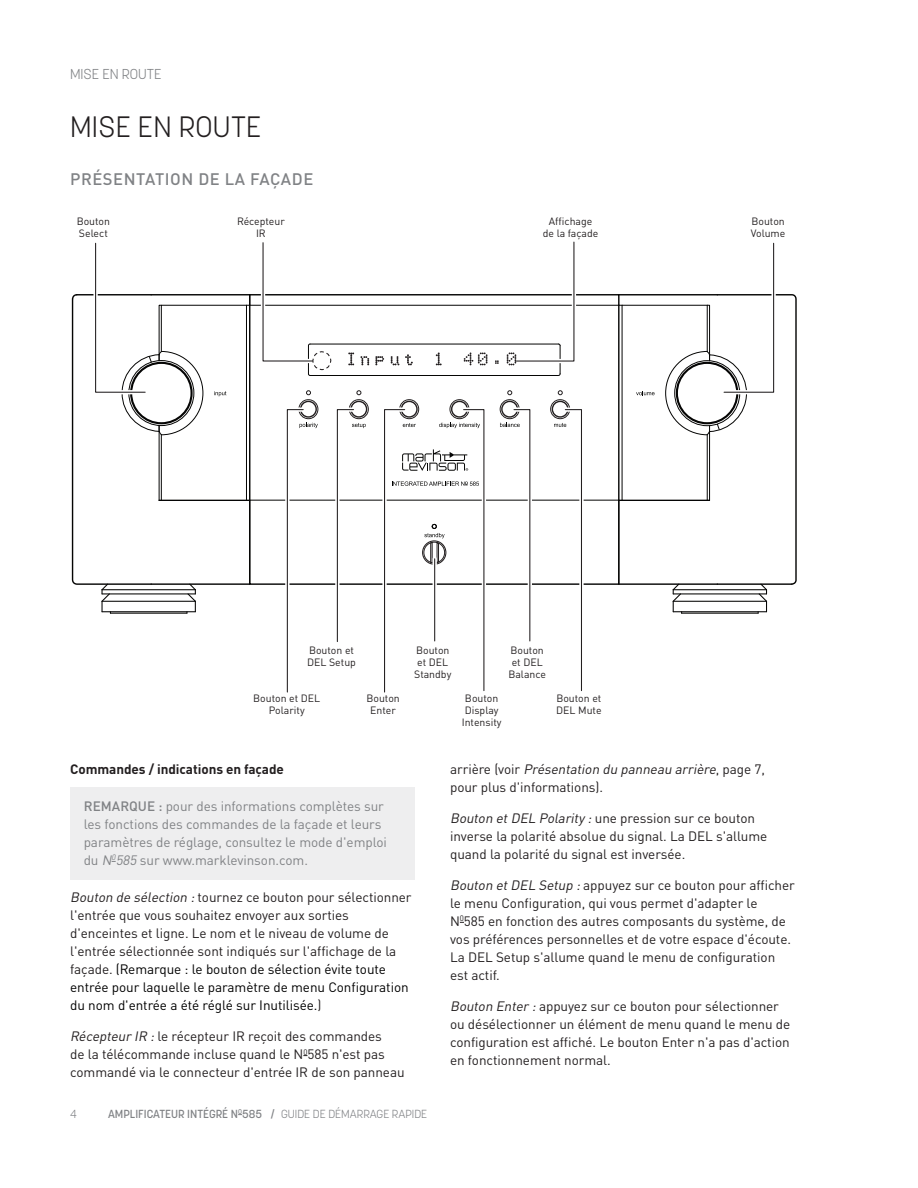
<style>
.page{position:relative;width:918px;height:1188px;background:#fff}
.page>*{position:absolute;margin:0;border:0;box-sizing:border-box;transform-origin:0 0}
.Headline{font:300 29.25px "Korolev";letter-spacing:.01em;color:#231f20}
.subhead{font:500 16.5px "DINOT";letter-spacing:.035em;color:#808285}
.t1{font:300 14.25px "Korolev";color:#808285}
.body{font:13.5px/18px "DINOT";letter-spacing:-.005em;color:#231f20}
.t2{font:13.5px/18px "DINOT";letter-spacing:-.005em;color:#808285}
.subhead2{font:700 13.5px "DINOT";letter-spacing:-.005em;color:#231f20}
.t3{font:500 11.7px "Korolev";color:#808285}
.t4{font:300 11.7px "Korolev";color:#808285}
.callout{font:10.5px/12px "DINOT";color:#231f20;text-align:center}
.s1{font-weight:500}
.s2{font-style:italic}
.s3{color:#000}
.s4{font-weight:300}
</style>
<div class="page">
<div style="left:70px;top:787px;width:345px;height:92px;background:#eeeeef"></div>
<hr style="left:682px;top:613px;width:76px;height:1px;background:#050504">
<hr style="left:622px;top:305px;width:1px;height:195px;background:#050504">
<hr style="left:622px;top:305px;width:85px;height:1px;background:#050504">
<hr style="left:619px;top:294px;width:98px;height:1px;background:#050504">
<hr style="left:619px;top:500px;width:91px;height:1px;background:#050504">
<hr style="left:619px;top:583px;width:98px;height:2px;background:#050504">
<svg style="left:636px;top:391px;width:19px;height:4px"></svg>
<svg style="left:665px;top:242px;width:132px;height:371px"></svg>
<svg style="left:71px;top:241px;width:551px;height:452px"></svg>
<p class="t1" style="left:70px;top:65px;width:93px">MISE EN ROUTE</p>
<p class="Headline" style="left:70px;top:109px;width:193px">MISE EN ROUTE</p>
<p class="subhead" style="left:70px;top:169px;width:245px">PRÉSENTATION D E LA FAÇAD E</p>
<p class="callout" style="left:77px;top:215px;width:35px;text-align:left">Bouton<br>Select</p>
<p class="callout" style="left:237px;top:215px;width:49px">Récepteur<br>IR</p>
<p class="callout" style="left:543px;top:215px;width:57px">Affichage de la façade</p>
<p class="callout" style="left:751px;top:215px;width:36px;text-align:left">Bouton<br>Volume</p>
<p class="callout" style="left:307px;top:644px;width:50px;text-align:left">Bouton et<br>DEL Setup</p>
<p class="callout" style="left:253px;top:692px;width:69px">Bouton et DEL<br>Polarity</p>
<p class="callout" style="left:366px;top:692px;width:35px">Bouton<br>Enter</p>
<p class="callout" style="left:414px;top:644px;width:39px;text-align:left">Bouton et DEL<br>Standby</p>
<p class="callout" style="left:462px;top:692px;width:41px">Bouton<br>Display<br>Intensity</p>
<p class="callout" style="left:508px;top:644px;width:39px">Bouton et DEL<br>Balance</p>
<p class="callout" style="left:556px;top:692px;width:47px;text-align:left">Bouton et<br>DEL Mute</p>
<p class="subhead2" style="left:70px;top:760px;width:215px">Commandes / indications en façade</p>
<p class="t2" style="left:84px;top:797px;width:305px"><span class="s1">REMARQUE :</span> pour des informations complètes sur les fonctions des commandes de la façade et leurs paramètres de réglage, consultez le mode d'emploi du <span class="s2">N</span><sup>0</sup><span class="s2">585</span> sur www.marklevinson.com.</p>
<p class="body" style="left:70px;top:888px;width:343px"><span class="s2">Bouton de sélection:</span>tournez ce bouton pour sélectionner l'entrée que vous souhaitez envoyer aux sorties d'enceintes et ligne. Le nom et le niveau de volume de l'entrée sélectionnée sont indiqués sur l'affichage de la façade. <span class="s3">(Remarque : le bouton de sélection évite toute entrée pour laquelle le paramètre de menu Configuration du nom d'entrée a été réglé sur Inutilisée.</span>)</p>
<p class="body" style="left:70px;top:1027px;width:336px"><span class="s2">Récepteur IR:</span>le récepteur IR reçoit des commandes<br>de la télécommande incluse quand le N<sup>0</sup>585 n'est pas commandé via le connecteur d'entrée IR de son panneau</p>
<p class="t4" style="left:70px;top:1106px;width:8px">4</p>
<p class="t3" style="left:108px;top:1106px;width:321px">AMPLIFICATEUR INTÉGRÉ N <sup>0</sup>585 / <span class="s4">GUIDE DE DÉMARRAGE RAPIDE</span></p>
<p class="body" style="left:450px;top:760px;width:317px">a rri è re (vo i r <span class="s2">Présentation du panneau arrière</span>, p a g e 7 , pour plus d'informations).</p>
<p class="body" style="left:450px;top:809px;width:319px"><span class="s2">Bouton etDEL Polarity :</span>une pression sur ce bouton inverse la polarité absolue du signal. La DEL s'allume quand la polarité du signal est inversée.</p>
<p class="body" style="left:450px;top:876px;width:346px"><span class="s2">Bouton etDEL Setup :</span>appuyez sur ce bouton pour afficher le menu Configuration, qui vous permet d'adapter le N<sup>0</sup>585 en fonction des autres composants du système, de vos préférences personnelles et de votre espace d'écoute.<br>La DEL Setup s'allume quand le menu de configuration est actif.</p>
<p class="body" style="left:450px;top:997px;width:342px"><span class="s2">Bouton Enter :</span>appuyez sur ce bouton pour sélectionner ou désélectionner un élément de menu quand le menu de configuration est affiché. Le bouton Enter n'a pas d'action en fonctionnement normal.</p>
</div>
